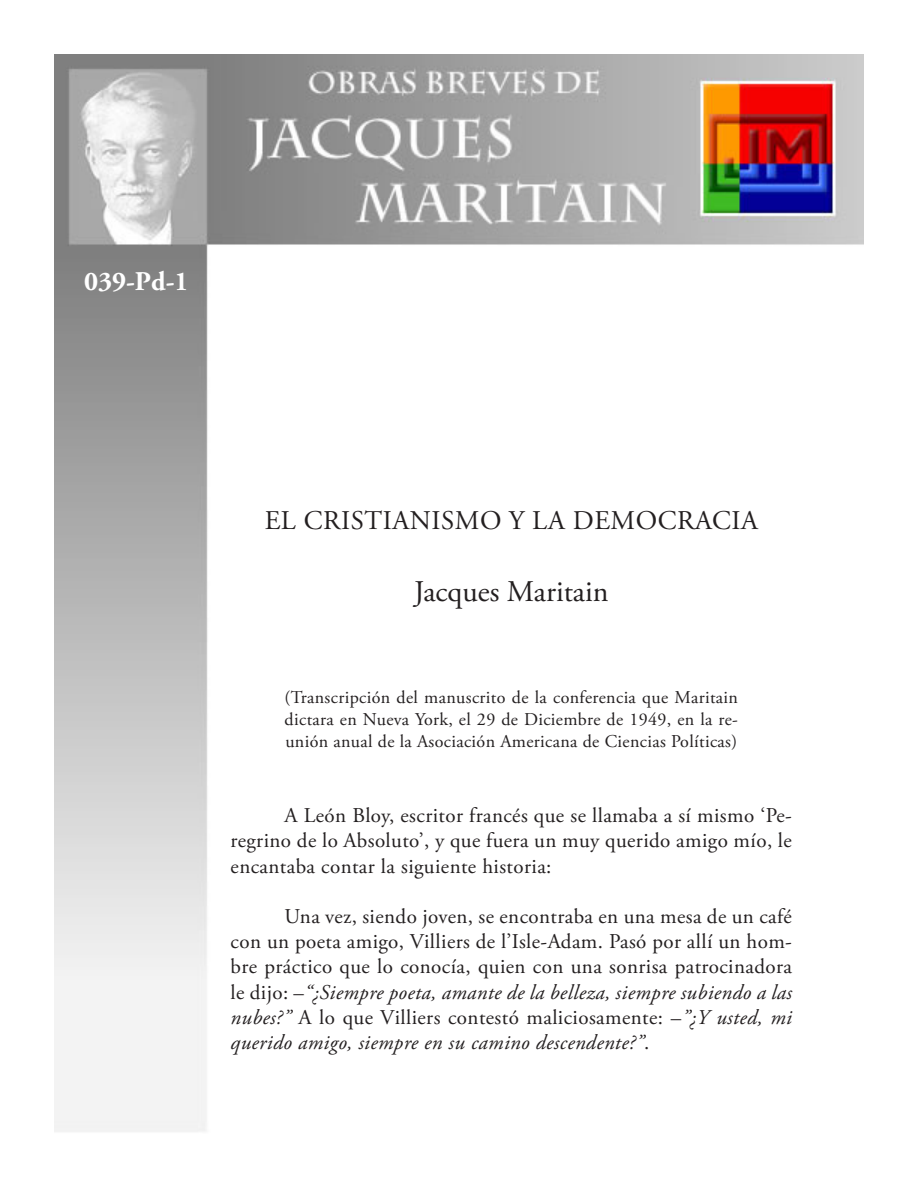
<style>
.page{position:relative;width:918px;height:1188px;background:#fff}
.page>*{position:absolute;margin:0;border:0;box-sizing:border-box;transform-origin:0 0}
.t1{font:30px "Adobe Garamond Pro";color:#231f20}
.t2{font:27px "Adobe Garamond Pro";letter-spacing:.02em;color:#231f20}
.t3{font:700 27px "Adobe Garamond Pro";color:#fff}
.t4{font:21px/25.2px "Adobe Garamond Pro";letter-spacing:.02em;color:#231f20;text-align:justify}
.t5{font:18px/21.6px "Adobe Garamond Pro";letter-spacing:.02em;color:#231f20;text-align:justify}
.s1{font-style:italic}
</style>
<div class="page">
<img style="left:54px;top:54px;width:810px;height:1078px">
<p class="t3" style="left:84px;top:265px;width:106px">039-Pd-1</p>
<p class="t2" style="left:265px;top:504px;width:495px">EL CRISTIANISMO Y LA DEMOCRACIA</p>
<p class="t1" style="left:414px;top:573px;width:196px">Jacques Maritain</p>
<p class="t5" style="left:285px;top:687px;width:455px">(Transcripción del manuscrito de la conferencia que Maritain dictara en Nueva York, el 29 de Diciembre de 1949, en la re&shy;unión anual de la Asociación Americana de Ciencias Políticas)</p>
<p class="t4" style="left:231px;top:804px;width:563px;text-indent:54px">A León Bloy, escritor francés que se llamaba a sí mismo ‘Pe&shy;regrino de lo Absoluto’, y que fuera un muy querido amigo mío, le encantaba contar la siguiente historia:</p>
<p class="t4" style="left:231px;top:904px;width:563px;text-indent:54px">Una vez, siendo joven, se encontraba en una mesa de un café con un poeta amigo, Villiers de l’Isle-Adam. Pasó por allí un hom&shy;bre práctico que lo conocía, quien con una sonrisa patrocinadora le dijo: –<span class="s1">“¿Siempre poeta, amante de la belleza, siempre subiendo a las nubes?”</span> A lo que Villiers contestó maliciosamente: –<span class="s1">”¿Y usted, mi querido amigo, siempre en su camino descendente?”</span>.</p>
</div>
